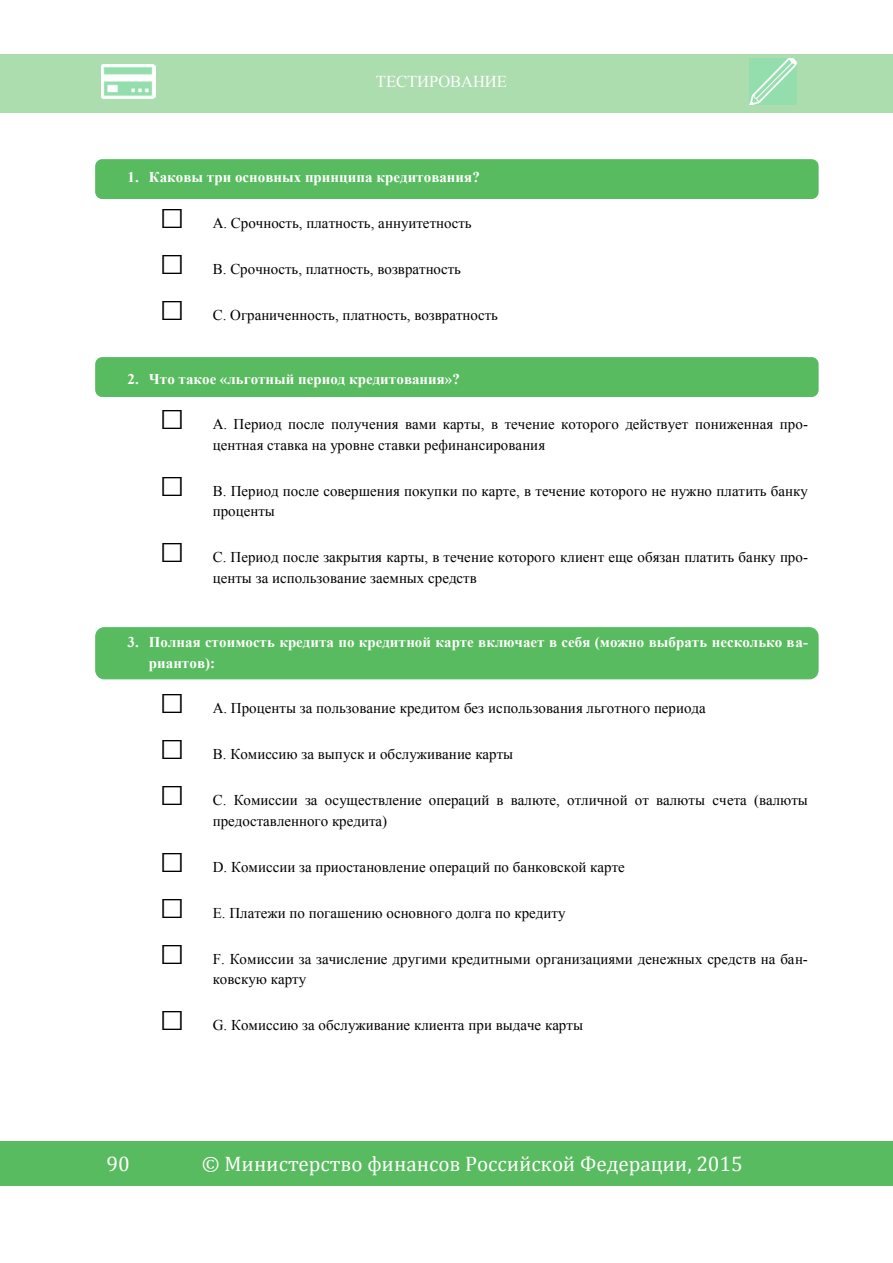
<style>
.page{position:relative;width:893px;height:1263px;background:#fff}
.page>*{position:absolute;margin:0;border:0;box-sizing:border-box;transform-origin:0 0}
.t1{font:21px "Cambria";color:#fff}
.t2{font:16.5px "Times New Roman";letter-spacing:-.005em;color:#fff}
.t3{font:15px/20.5px "Times New Roman";color:#000}
.t4{font:700 15px/20.7px "Times New Roman";color:#fff}
.s1{font-style:inherit}
.s2{font-size:42px}
</style>
<div class="page">
<div style="left:0;top:54px;width:160px;height:58px;background:#acddae"></div>
<div style="left:160px;top:54px;width:563px;height:58px;background:#acddae"></div>
<div style="left:723px;top:54px;width:170px;height:58px;background:#acddae"></div>
<div style="left:0;top:1142px;width:893px;height:44px;background:#59bb5f"></div>
<img style="left:101px;top:65px;width:54px;height:33px">
<img style="left:750px;top:58px;width:46px;height:47px">
<div style="left:95px;top:159px;width:724px;height:40px;background:#59bb5f;border:1px solid #55bb65;border-radius:6px"></div>
<div style="left:95px;top:357px;width:724px;height:40px;background:#59bb5f;border:1px solid #55bb65;border-radius:6px"></div>
<div style="left:95px;top:627px;width:724px;height:52px;background:#59bb5f;border:1px solid #55bb65;border-radius:9px"></div>
<p class="t2" style="left:376px;top:71px;width:133px">ТЕСТИРОВАНИЕ</p>
<p class="t4" style="left:128px;top:166px;width:354px"><span class="s1">1.</span> Каковы три основных принципа кредитования?</p>
<p class="t3" style="left:160px;top:212px;width:314px"><span class="s2">□</span> A. Срочность, платность, аннуитетность</p>
<p class="t3" style="left:160px;top:258px;width:303px"><span class="s2">□</span> B. Срочность, платность, возвратность</p>
<p class="t3" style="left:160px;top:304px;width:340px"><span class="s2">□</span> C. Ограниченность, платность, возвратность</p>
<p class="t4" style="left:128px;top:368px;width:334px"><span class="s1">2.</span> Что такое «льготный период кредитования»?</p>
<p class="t3" style="left:213px;top:413px;width:597px;text-indent:-53px"><span class="s2">□</span> A. Период после получения вами карты, в течение которого действует пониженная про&shy;центная ставка на уровне ставки рефинансирования</p>
<p class="t3" style="left:213px;top:480px;width:597px;text-indent:-53px"><span class="s2">□</span> B. Период после совершения покупки по карте, в течение которого не нужно платить банку проценты</p>
<p class="t3" style="left:213px;top:547px;width:597px;text-indent:-53px"><span class="s2">□</span> C. Период после закрытия карты, в течение которого клиент еще обязан платить банку про&shy;центы за использование заемных средств</p>
<p class="t4" style="left:149px;top:631px;width:661px;text-indent:-21px"><span class="s1">3.</span> Полная стоимость кредита по кредитной карте включает в себя (можно выбрать несколько ва&shy;риантов):</p>
<p class="t3" style="left:160px;top:698px;width:548px"><span class="s2">□</span> <span class="s1">A.</span> Проценты за пользование кредитом без использования льготного периода</p>
<p class="t3" style="left:160px;top:744px;width:355px"><span class="s2">□</span> <span class="s1">B.</span> Комиссию за выпуск и обслуживание карты</p>
<p class="t3" style="left:213px;top:790px;width:597px;text-indent:-53px"><span class="s2">□</span> <span class="s1">C.</span> Комиссии за осуществление операций в валюте, отличной от валюты счета (валюты предоставленного кредита)</p>
<p class="t3" style="left:160px;top:856px;width:467px"><span class="s2">□</span> <span class="s1">D.</span> Комиссии за приостановление операций по банковской карте</p>
<p class="t3" style="left:160px;top:902px;width:408px"><span class="s2">□</span> <span class="s1">E.</span> Платежи по погашению основного долга по кредиту</p>
<p class="t3" style="left:213px;top:948px;width:597px;text-indent:-53px"><span class="s2">□</span> <span class="s1">F.</span> Комиссии за зачисление другими кредитными организациями денежных средств на бан&shy;ковскую карту</p>
<p class="t3" style="left:160px;top:1015px;width:425px"><span class="s2">□</span> <span class="s1">G.</span> Комиссию за обслуживание клиента при выдаче карты</p>
<h1 class="t1" style="left:106px;top:1151px;width:25px">90</h1>
<h1 class="t1" style="left:202px;top:1151px;width:542px">© Министерство финансов Российской Федерации, 2015</h1>
</div>
